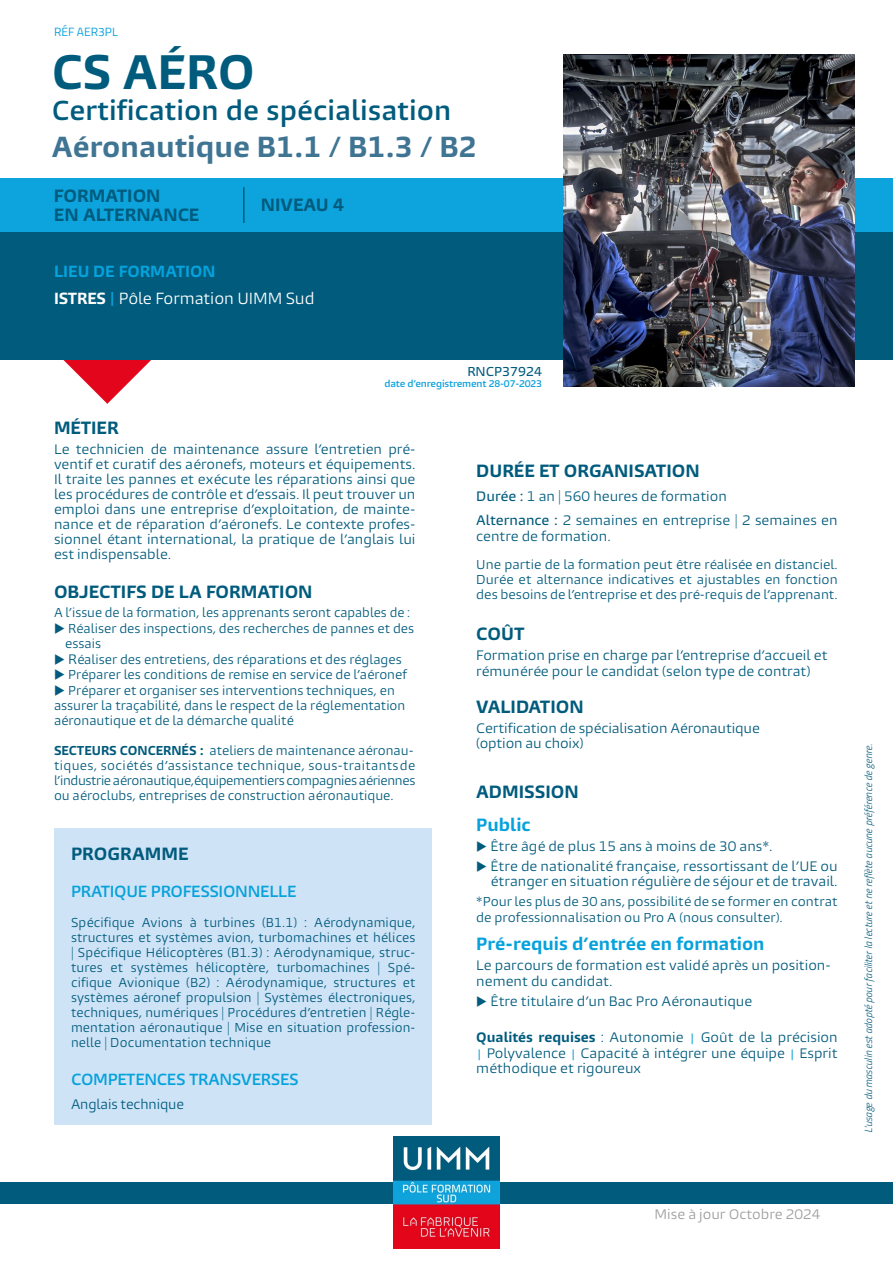
<style>
.page{position:relative;width:893px;height:1263px;background:#fff}
.page>*{position:absolute;margin:0;border:0;box-sizing:border-box;transform-origin:0 0}
.t1{font:700 45px "Burlingame Pro";color:#005b7d}
.t2{font:700 27px "Burlingame Pro";color:#3f7493}
.t3{font:600 25.5px "Burlingame Pro";color:#005b7d}
.t4{font:700 16.5px/19.5px "Burlingame Pro";color:#005b7d}
.t5{font:700 16.5px "Burlingame Pro";color:#06a2dc}
.t6{font:600 15px "Burlingame Pro";letter-spacing:-.02em;color:#06a2dc}
.t7{font:15px/26.7px "Burlingame Pro";letter-spacing:-.005em;color:#fff}
.t8{font:12.75px/15px "Burlingame Pro";color:#005b7d}
.t9{font:12.75px "Burlingame Pro";color:#9d9d9c}
.t10{font:12px/15px "Burlingame Pro";color:#005b7d}
.t11{font:12px "Burlingame Pro";color:#005b7d;scale:.96 1}
.t12{font:12px "Titillium";color:#0da3dd}
.t13{font:500 12px "Burlingame Pro";color:#015b7d}
.t14{font:italic 300 10.5px "Titillium";color:#005b7d}
.t15{font:600 9px "Burlingame Pro";letter-spacing:-.02em;color:#0ea3dd}
.s1{font-weight:700;color:#06a2dc}
.s2{font-weight:700}
.s3{font-family:"Bernard";font-stretch:condensed;color:#0da3dd}
.s4{font-size:12.75px}
.s5{font-weight:500}
.s6{font-family:"Franklin Gothic";color:#06a2dc}
</style>
<div class="page">
<div style="left:54px;top:828px;width:378px;height:297px;background:#cee3f6"></div>
<svg style="left:61px;top:359px;width:93px;height:45px"></svg>
<div style="left:0;top:1182px;width:893px;height:22px;background:#005b7d"></div>
<div style="left:0;top:229px;width:893px;height:130px;background:#005b7d"></div>
<img style="left:394px;top:1136px;width:105px;height:113px">
<div style="left:0;top:178px;width:893px;height:54px;background:#0da3dd"></div>
<hr style="left:243px;top:187px;width:2px;height:36px;background:#005b7d">
<img style="left:563px;top:55px;width:291px;height:332px">
<p class="t12" style="left:54px;top:23px;width:65px">RÉF AER3PL</p>
<h1 class="t1" style="left:52px;top:44px;width:204px">CS AÉRO</h1>
<h3 class="t3" style="left:52px;top:95px;width:401px">Certification de spécialisation</h3>
<h2 class="t2" style="left:52px;top:130px;width:426px">Aéronautique B1.1 / B1.3 / B2</h2>
<h3 class="t4" style="left:261px;top:195px;width:85px">NIVEAU 4</h3>
<h3 class="t4" style="left:54px;top:186px;width:147px">FORMATION<br>EN ALTERNANCE</h3>
<p class="t7" style="left:54px;top:258px;width:262px"><span class="s1">LIEU DE FORMATION<br></span><span class="s2">ISTRES</span> <span class="s3">|</span> Pôle Formation UIMM Sud</p>
<p class="t13" style="left:467px;top:364px;width:76px">RNCP37924</p>
<p class="t15" style="left:384px;top:377px;width:159px">date d’enregistrement 28-07-2023</p>
<h3 class="t4" style="left:54px;top:419px;width:66px">MÉTIER</h3>
<p class="t8" style="left:54px;top:441px;width:363px;text-align:justify">Le technicien de maintenance assure l’entretien pré&shy;ventif et curatif des aéronefs, moteurs et équipements.<br>Il traite les pannes et exécute les réparations ainsi que les procédures de contrôle et d’essais. Il peut trouver un emploi dans une entreprise d’exploitation, de mainte&shy;nance et de réparation d’aéronefs. Le contexte profes&shy;sionnel étant international, la pratique de l’anglais lui est indispensable.</p>
<h3 class="t4" style="left:54px;top:582px;width:260px">OBJECTIFS DE LA FORMATION</h3>
<p class="t11" style="left:54px;top:605px;width:373px">A l’issue de la formation, les apprenants seront capables de :</p>
<p class="t10" style="left:65px;top:621px;width:350px;text-indent:-11px">◆ Réaliser des inspections, des recherches de pannes et des essais</p>
<p class="t10" style="left:54px;top:652px;width:349px">◆ <span class="s4">R</span>éaliser des entretiens, des réparations et des réglages</p>
<p class="t10" style="left:54px;top:667px;width:355px">◆ Préparer les conditions de remise en service de l’aéronef</p>
<p class="t10" style="left:54px;top:683px;width:353px">◆ Préparer et organiser ses interventions techniques, en assurer la traçabilité, dans le respect de la réglementation aéronautique et de la démarche qualité</p>
<p class="t10" style="left:54px;top:743px;width:363px"><span class="s2">SECTEURS CONCERNÉS :</span> ateliers de maintenance aéronau&shy;tiques, sociétés d’assistance technique, sous-traitants de l’industrie aéronautique,équipementiers compagnies aériennes ou aéroclubs, entreprises de construction aéronautique.</p>
<h3 class="t4" style="left:71px;top:844px;width:119px">PROGRAMME</h3>
<p class="t6" style="left:71px;top:882px;width:227px">PRATIQUE PROFESSIONNELLE</p>
<p class="t10" style="left:71px;top:915px;width:346px;text-align:justify">Spécifique Avions à turbines (B1.1) : Aérodynamique, structures et systèmes avion, turbomachines et hélices | Spécifique Hélicoptères (B1.3) : Aérodynamique, struc&shy;tures et systèmes hélicoptère, turbomachines | Spé&shy;cifique Avionique (B2) : Aérodynamique, structures et systèmes aéronef propulsion | Systèmes électroniques, techniques, numériques | Procédures d’entretien | Régle&shy;mentation aéronautique | Mise en situation profession&shy;nelle | Documentation technique</p>
<p class="t6" style="left:71px;top:1069px;width:229px">COMPETENCES TRANSVERSES</p>
<p class="t8" style="left:71px;top:1096px;width:115px">Anglais technique</p>
<h3 class="t4" style="left:476px;top:461px;width:225px">DURÉE ET ORGANISATION</h3>
<p class="t8" style="left:476px;top:484px;width:363px;line-height:24.3px"><span class="s5">Durée :</span> 1 an | 560 heures de formation<br><span class="s5">Alternance :</span> 2 semaines en entreprise | 2 semaines en</p>
<p class="t8" style="left:476px;top:529px;width:136px">centre de formation.</p>
<p class="t10" style="left:476px;top:557px;width:363px;text-align:justify">Une partie de la formation peut être réalisée en distanciel.<br>Durée et alternance indicatives et ajustables en fonction des besoins de l’entreprise et des pré-requis de l’apprenant.</p>
<h3 class="t4" style="left:476px;top:624px;width:50px">COÛT</h3>
<p class="t8" style="left:476px;top:647px;width:353px;line-height:15.8px">Formation prise en charge par l’entreprise d’accueil et rémunérée pour le candidat (selon type de contrat)</p>
<h3 class="t4" style="left:476px;top:697px;width:109px">VALIDATION</h3>
<p class="t8" style="left:476px;top:720px;width:285px;line-height:15.8px">Certification de spécialisation Aéronautique (option au choix)</p>
<h3 class="t4" style="left:476px;top:782px;width:104px">ADMISSION</h3>
<h3 class="t5" style="left:476px;top:814px;width:56px">Public</h3>
<p class="t8" style="left:476px;top:838px;width:298px">◆ Être âgé de plus 15 ans à moins de 30 ans*.</p>
<p class="t8" style="left:476px;top:858px;width:363px;line-height:15.8px;text-align:right">◆ Être de nationalité française, ressortissant de l’UE ou étranger en situation régulière de séjour et de travail.</p>
<p class="t10" style="left:476px;top:894px;width:363px;line-height:15.8px">*Pour les plus de 30 ans, possibilité de se former en contrat de professionnalisation ou Pro A (nous consulter).</p>
<h3 class="t5" style="left:476px;top:934px;width:290px">Pré-requis d’entrée en formation</h3>
<p class="t8" style="left:476px;top:958px;width:356px;line-height:15.8px">Le parcours de formation est validé après un position&shy;nement du candidat.</p>
<p class="t8" style="left:476px;top:994px;width:278px">◆ Être titulaire d’un Bac Pro Aéronautique</p>
<p class="t8" style="left:476px;top:1029px;width:363px;line-height:15.8px;text-align:justify"><span class="s2">Qualités requises</span> : Autonomie <span class="s6">|</span> Goût de la précision <span class="s6">|</span> Polyvalence <span class="s6">|</span> Capacité à intégrer une équipe <span class="s6">|</span> Esprit méthodique et rigoureux</p>
<p class="t14" style="left:861px;top:1133px;width:390px;rotate:-90deg">L’usage du masculin est adopté pour faciliter la lecture et ne reflète aucune préférence de genre.</p>
<p class="t9" style="left:654px;top:1206px;width:167px">Mise à jour Octobre 2024</p>
</div>
